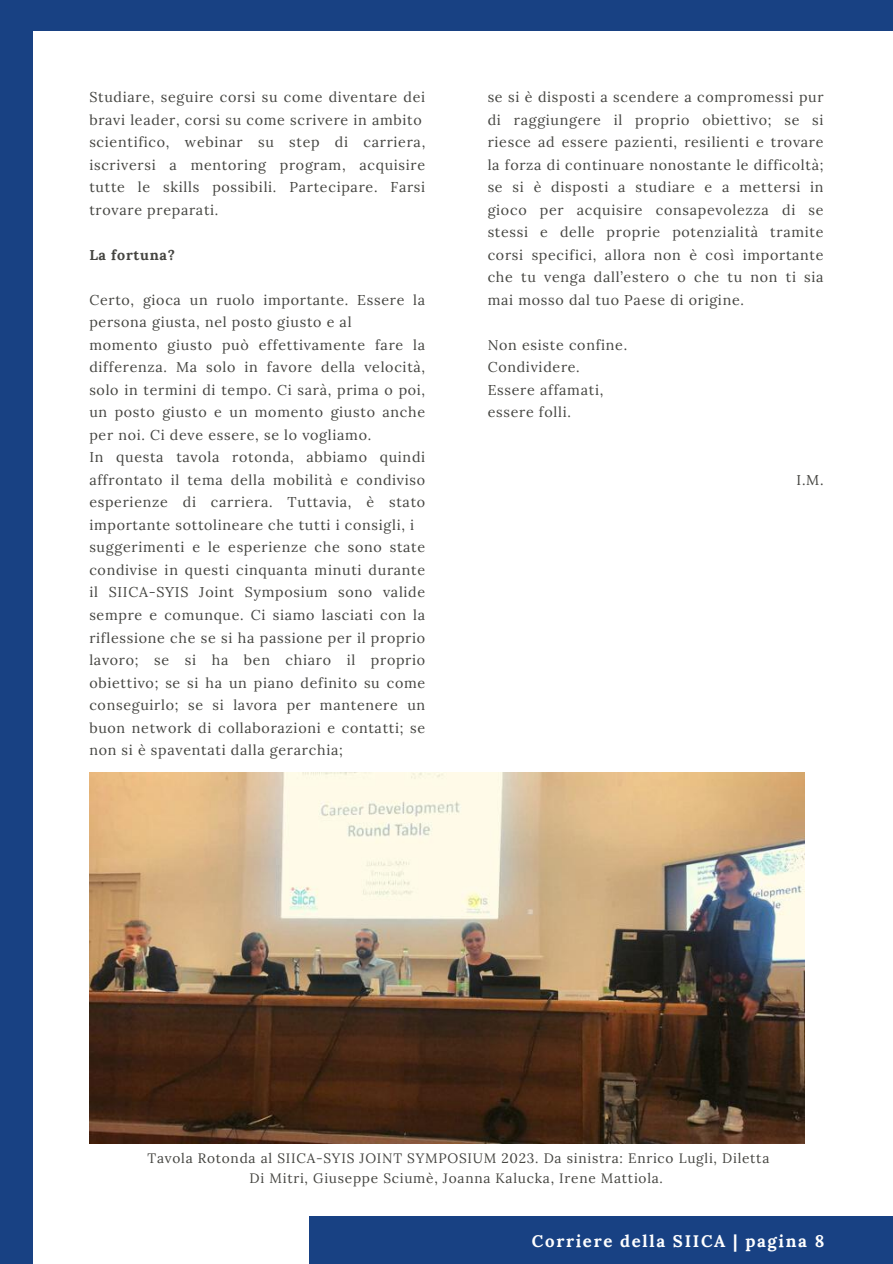
<style>
.page{position:relative;width:893px;height:1264px;background:#fff}
.page>*{position:absolute;margin:0;border:0;box-sizing:border-box;transform-origin:0 0}
.t1{font:700 16.8px "Lora";letter-spacing:.1em;color:#fff}
.t2{font:14.25px/22.5px "Lora";letter-spacing:.05em;color:#444440}
.t3{font:700 14.25px "Lora";letter-spacing:.05em;color:#444440}
.t4{font:13.65px/20.2px "Lora";letter-spacing:.055em;color:#444440;text-align:center}
</style>
<div class="page">
<div style="left:0;top:0;width:33px;height:1263px;background:#184183"></div>
<div style="left:10px;top:0;width:882px;height:30px;background:#184183"></div>
<div style="left:309px;top:1216px;width:583px;height:47px;background:#184183"></div>
<img style="left:89px;top:772px;width:715px;height:371px">
<p class="t2" style="left:89px;top:86px;width:337px">Studiare, seguire corsi su come diventare dei bravi leader, corsi su come scrivere in ambito scientifico, webinar su step di carriera, iscriversi a mentoring program, acquisire tutte le skills possibili. Partecipare. Farsi trovare preparati.</p>
<p class="t3" style="left:89px;top:245px;width:87px">La fortuna?</p>
<p class="t2" style="left:89px;top:288px;width:337px">Certo, gioca un ruolo importante. Essere la persona giusta, nel posto giusto e al<br>momento giusto può effettivamente fare la differenza. Ma solo in favore della velocità, solo in termini di tempo. Ci sarà, prima o poi, un posto giusto e un momento giusto anche per noi. Ci deve essere, se lo vogliamo.<br>In questa tavola rotonda, abbiamo quindi affrontato il tema della mobilità e condiviso esperienze di carriera. Tuttavia, è stato importante sottolineare che tutti i consigli, i suggerimenti e le esperienze che sono state condivise in questi cinquanta minuti durante il SIICA-SYIS Joint Symposium sono valide sempre e comunque. Ci siamo lasciati con la riflessione che se si ha passione per il proprio lavoro; se si ha ben chiaro il proprio obiettivo; se si ha un piano definito su come conseguirlo; se si lavora per mantenere un buon network di collaborazioni e contatti; se non si è spaventati dalla gerarchia;</p>
<p class="t2" style="left:487px;top:86px;width:337px;text-align:justify">se si è disposti a scendere a compromessi pur di raggiungere il proprio obiettivo; se si riesce ad essere pazienti, resilienti e trovare la forza di continuare nonostante le difficoltà; se si è disposti a studiare e a mettersi in gioco per acquisire consapevolezza di se stessi e delle proprie potenzialità tramite corsi specifici, allora non è così importante che tu venga dall’estero o che tu non ti sia mai mosso dal tuo Paese di origine.</p>
<p class="t2" style="left:487px;top:333px;width:141px">Non esiste confine.<br>Condividere.<br>Essere affamati, essere folli.</p>
<p class="t2" style="left:796px;top:468px;width:28px">I.M.</p>
<p class="t4" style="left:147px;top:1147px;width:623px">Tavola Rotonda al SIICA-SYIS JOINT SYMPOSIUM 2023. Da sinistra: Enrico Lugli, Diletta<br>Di Mitri, Giuseppe Sciumè, Joanna Kalucka, Irene Mattiola.</p>
<p class="t1" style="left:532px;top:1229px;width:294px">Corriere della SIICA | pagina 8</p>
</div>
